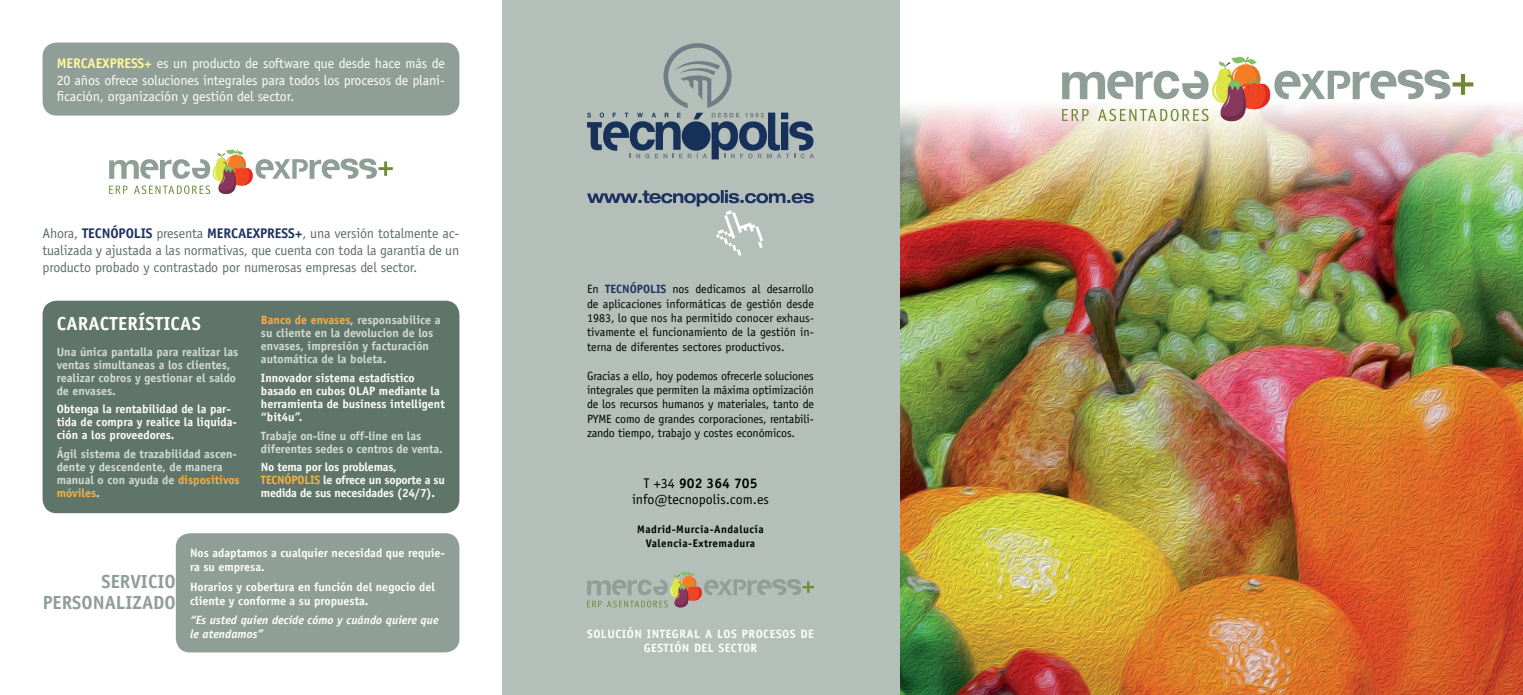
<style>
.page{position:relative;width:1523px;height:695px;background:#fff}
.page>*{position:absolute;margin:0;border:0;box-sizing:border-box;transform-origin:0 0}
.t1{font:700 19px/21px "Officina Sans";color:#8f9e96;text-align:right}
.t2{font:700 19px "Officina Sans";letter-spacing:.01em;color:#fff}
.t3{font:14px/16.8px "Officina Sans";letter-spacing:-.01em;color:#5e6e66;text-align:justify}
.t4{font:14px/16.8px "Officina Sans";letter-spacing:-.01em;color:#fff;text-align:justify}
.t5{font:700 14px "Officina Sans";letter-spacing:-.01em;color:#1d3261}
.t6{font:14px/16.8px "Officina Sans";color:#000;text-align:center}
.t7{font:700 14px "Officina Sans";letter-spacing:-.01em;color:#fff799}
.t8{font:12px/14.4px "Officina Sans";letter-spacing:-.01em;color:#000;text-align:justify}
.t9{font:700 12px/13px "Officina Sans";color:#d4dcd7}
.t10{font:700 12px/13px "Officina Sans";color:#fff}
.t11{font:700 12px/13px "Officina Sans";letter-spacing:-.02em;color:#fff}
.t12{font:italic 700 12px/14px "Officina Sans";color:#fff}
.t13{font:700 12px/14.4px "Officina Sans";letter-spacing:.04em;color:#fff;text-align:center}
.t14{font:700 12px "Officina Sans";color:#fbb040}
.t15{font:700 11px/14px "Officina Sans";letter-spacing:.04em;color:#000;text-align:center}
.s1{font-weight:700;color:#fff799}
.s2{font-weight:400;color:#5e6e66}
.s3{font-weight:700;color:#1d3261}
.s4{color:#fbb040}
.s5{font-weight:700}
</style>
<div class="page">
<img style="left:899px;top:101px;width:623px;height:593px">
<div style="left:502px;top:0;width:397px;height:694px;background:#b3bfb8"></div>
<div style="left:43px;top:300px;width:416px;height:213px;background:#607569;border-radius:14px"></div>
<div style="left:43px;top:43px;width:416px;height:72px;background:#8f9e96;border-radius:14px"></div>
<div style="left:176px;top:533px;width:283px;height:119px;background:#8f9e96;border-radius:14px"></div>
<svg style="left:587px;top:190px;width:227px;height:66px"></svg>
<svg style="left:1062px;top:56px;width:411px;height:68px"></svg>
<svg style="left:109px;top:149px;width:284px;height:45px"></svg>
<svg style="left:587px;top:572px;width:227px;height:36px"></svg>
<svg style="left:587px;top:43px;width:227px;height:116px"></svg>
<p class="t4" style="left:57px;top:55px;width:390px;text-indent:87px"><span class="s1">+</span> es un producto de software que desde hace más de 20 años ofrece soluciones integrales para todos los procesos de plani&shy;ficación, organización y gestión del sector.</p>
<p class="t7" style="left:57px;top:54px;width:18px">Merca</p>
<p class="t7" style="left:96px;top:54px;width:29px">Express</p>
<p class="t5" style="left:43px;top:224px;width:183px"><span class="s2">Ahora,</span> Tecnópolis <span class="s2">presenta</span> Merca</p>
<p class="t5" style="left:246px;top:224px;width:29px">Express</p>
<p class="t3" style="left:43px;top:225px;width:418px;text-indent:252px"><span class="s3">+</span>, una versión totalmente ac&shy;tualizada y ajustada a las normativas, que cuenta con toda la garantía de un producto probado y contrastado por numerosas empresas del sector.</p>
<h1 class="t2" style="left:57px;top:311px;width:146px">CARACTERÍSTICAS</h1>
<p class="t9" style="left:57px;top:345px;width:183px">Una única pantalla para realizar las ventas simultaneas a los clientes, realizar cobros y gestionar el saldo de envases.</p>
<p class="t10" style="left:57px;top:402px;width:182px">Obtenga la rentabilidad de la par&shy;tida de compra y realice la liquida&shy;ción a los proveedores.</p>
<p class="t9" style="left:57px;top:447px;width:184px">Ágil sistema de trazabilidad ascen&shy;dente y descendente, de manera manual o con ayuda de <span class="s4">dispositivos móviles</span>.</p>
<p class="t9" style="left:261px;top:313px;width:181px"><span class="s4">Banco de envases</span>, responsabilice a su cliente en la devolucion de los envases, impresión y facturación automática de la boleta.</p>
<p class="t10" style="left:261px;top:371px;width:185px">Innovador sistema estadístico basado en cubos olap mediante la herramienta de business intelligent “bit4u”.</p>
<p class="t9" style="left:261px;top:429px;width:183px">Trabaje on-line u off-line en las diferentes sedes o centros de venta.</p>
<p class="t11" style="left:261px;top:460px;width:137px">No tema por los problemas,</p>
<p class="t14" style="left:261px;top:472px;width:7px">tecn</p>
<p class="t11" style="left:261px;top:473px;width:185px;text-indent:24px"><span class="s4">ópolis</span> le ofrece un soporte a su medida de sus necesidades (24/7).</p>
<h1 class="t1" style="left:43px;top:571px;width:135px">SERVICIO<br>PERSONALIZADO</h1>
<p class="t10" style="left:190px;top:545px;width:256px;line-height:14px">Nos adaptamos a cualquier necesidad que requie&shy;ra su empresa.</p>
<p class="t10" style="left:190px;top:579px;width:246px;line-height:14px">Horarios y cobertura en función del negocio del cliente y conforme a su propuesta.</p>
<p class="t12" style="left:190px;top:613px;width:250px">“Es usted quien decide cómo y cuándo quiere que le atendamos”</p>
<p class="t8" style="left:587px;top:282px;width:228px">En <span class="s3">Tecn ópolis</span> nos dedicamos al desarrollo de aplicaciones informáticas de gestión desde 1983, lo que nos ha permitido conocer exhaus&shy;tivamente el funcionamiento de la gestión in&shy;terna de diferentes sectores productivos.</p>
<p class="t8" style="left:587px;top:368px;width:228px">Gracias a ello, hoy podemos ofrecerle soluciones integrales que permiten la máxima optimización de los recursos humanos y materiales, tanto de PYME como de grandes corporaciones, rentabili&shy;zando tiempo, trabajo y costes económicos.</p>
<p class="t6" style="left:632px;top:474px;width:138px">T +34 <span class="s5">902 364 705 </span>info@tecnopolis.com.es</p>
<p class="t15" style="left:637px;top:522px;width:128px">Madrid-Murcia-Andalucía<br>Valencia-Extremadura</p>
<p class="t13" style="left:587px;top:626px;width:228px">SOLUCIÓN INTEGRAL A LOS PROCESOS DE<br>GESTIÓN DEL SECTOR</p>
</div>
